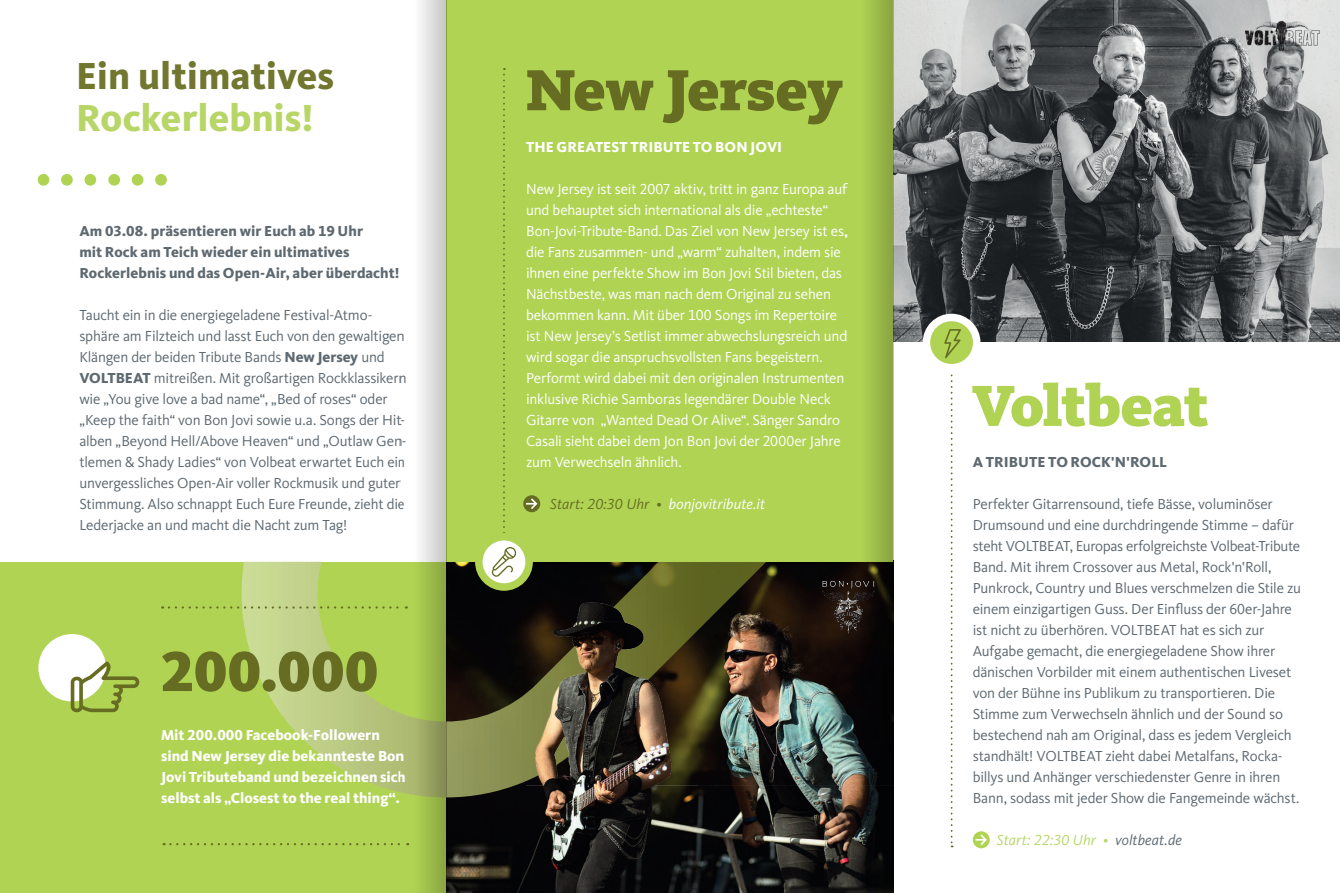
<style>
.page{position:relative;width:1340px;height:893px;background:#fff}
.page>*{position:absolute;margin:0;border:0;box-sizing:border-box;transform-origin:0 0}
.t1{font:900 60px "Kievit Slab Pro";letter-spacing:-.005em;color:#666d22}
.t2{font:900 60px "Kievit Slab Pro";letter-spacing:-.015em;color:#b0d354}
.t3{font:900 58.5px "Kievit OT";color:#666d22}
.t4{font:800 39px/42px "Kievit OT";color:#72772f}
.t5{font:15px/21px "Kievit OT";letter-spacing:-.015em;color:#5d6870}
.t6{font:15px/21px "Kievit OT";letter-spacing:-.015em;color:#fff}
.t7{font:800 15px/21px "Kievit OT";color:#fff}
.t8{font:800 15px/21px "Kievit OT";letter-spacing:.005em;color:#5d6870}
.t9{font:italic 15px "Kievit OT";letter-spacing:.005em;color:#fff}
.t10{font:italic 15px "Kievit OT";letter-spacing:.005em;color:#b8d667}
.s1{color:#b8d667}
.s2{color:#666d22}
.s3{font-weight:800}
.s4{color:#5d6870}
</style>
<div class="page">
<div style="left:0;top:562px;width:446px;height:331px;background:#b0d354"></div>
<img style="left:446px;top:561px;width:80px;height:332px">
<img style="left:893px;top:0;width:446px;height:341px">
<img style="left:1240px;top:17px;width:83px;height:36px">
<svg style="left:241px;top:562px;width:285px;height:250px"></svg>
<div style="left:446px;top:0;width:447px;height:561px;background:#b0d354"></div>
<div style="left:38px;top:174px;width:11px;height:12px;background:#b0d354;border-radius:50%"></div>
<div style="left:61px;top:174px;width:12px;height:12px;background:#b0d354;border-radius:50%"></div>
<div style="left:84px;top:174px;width:12px;height:12px;background:#b0d354;border-radius:50%"></div>
<div style="left:108px;top:174px;width:12px;height:12px;background:#b0d354;border-radius:50%"></div>
<div style="left:132px;top:174px;width:11px;height:12px;background:#b0d354;border-radius:50%"></div>
<div style="left:155px;top:174px;width:12px;height:12px;background:#b0d354;border-radius:50%"></div>
<svg style="left:972px;top:831px;width:17px;height:17px"></svg>
<svg style="left:975px;top:834px;width:12px;height:11px"></svg>
<svg style="left:169px;top:606px;width:231px;height:3px"></svg>
<svg style="left:170px;top:843px;width:230px;height:2px"></svg>
<div style="left:38px;top:634px;width:68px;height:67px;background:#fff;border-radius:50%"></div>
<svg style="left:71px;top:661px;width:68px;height:51px"></svg>
<svg style="left:479px;top:537px;width:50px;height:50px"></svg>
<div style="left:475px;top:533px;width:58px;height:58px;border:8px solid #b0d354;border-radius:50%"></div>
<svg style="left:926px;top:317px;width:50px;height:51px"></svg>
<div style="left:922px;top:314px;width:58px;height:57px;border:8px solid #fff;border-radius:50%"></div>
<svg style="left:492px;top:68px;width:25px;height:509px"></svg>
<div style="left:523px;top:495px;width:17px;height:17px;background:#666d22;border-radius:50%"></div>
<svg style="left:526px;top:498px;width:11px;height:11px"></svg>
<svg style="left:944px;top:329px;width:17px;height:518px"></svg>
<img style="left:526px;top:561px;width:321px;height:332px">
<img style="left:819px;top:581px;width:28px;height:54px">
<svg style="left:400px;top:0;width:46px;height:893px"></svg>
<svg style="left:847px;top:0;width:46px;height:893px"></svg>
<p class="t4" style="left:76px;top:55px;width:259px">Ein ultimatives<br><span class="s1">Rockerlebnis!</span></p>
<p class="t1" style="left:526px;top:52px;width:318px">New Jersey</p>
<p class="t7" style="left:526px;top:136px;width:258px">THE GREATEST TRIBUTE TO BON JOVI</p>
<p class="t6" style="left:526px;top:179px;width:323px">New Jersey ist seit 2007 aktiv, tritt in ganz Europa auf und behauptet sich international als die „echteste“ Bon-Jovi-Tribute-Band. Das Ziel von New Jersey ist es, die Fans zusammen- und „warm“ zuhalten, indem sie ihnen eine perfekte Show im Bon Jovi Stil bieten, das Nächstbeste, was man nach dem Original zu sehen bekommen kann. Mit über 100 Songs im Repertoire ist New Jersey’s Setlist immer abwechslungsreich und wird sogar die anspruchsvollsten Fans begeistern.<br>Performt wird dabei mit den originalen Instrumenten inklusive Richie Samboras legendärer Double Neck Gitarre von „Wanted Dead Or Alive“. Sänger Sandro Casali sieht dabei dem Jon Bon Jovi der 2000er Jahre zum Verwechseln ähnlich.</p>
<p class="t9" style="left:550px;top:495px;width:216px"><span class="s2">Start: 20:30 Uhr •</span> bonjovitribute.it</p>
<p class="t8" style="left:79px;top:220px;width:321px">Am 03.08. präsentieren wir Euch ab 19 Uhr<br>mit Rock am Teich wieder ein ultimatives<br>Rockerlebnis und das Open-Air, aber überdacht!</p>
<p class="t5" style="left:79px;top:305px;width:328px">Taucht ein in die energiegeladene Festival-Atmo&shy;sphäre am Filzteich und lasst Euch von den gewaltigen Klängen der beiden Tribute Bands <span class="s3">New Jersey</span> und <span class="s3">VOLTBEAT</span> mitreißen. Mit großartigen Rockklassikern wie „You give love a bad name“, „Bed of roses“ oder „Keep the faith“ von Bon Jovi sowie u.a. Songs der Hit&shy;alben „Beyond Hell/Above Heaven“ und „Outlaw Gen&shy;tlemen &amp; Shady Ladies“ von Volbeat erwartet Euch ein unvergessliches Open-Air voller Rockmusik und guter Stimmung. Also schnappt Euch Eure Freunde, zieht die Lederjacke an und macht die Nacht zum Tag!</p>
<p class="t3" style="left:161px;top:636px;width:219px">200.000</p>
<p class="t7" style="left:161px;top:724px;width:247px">Mit 200.000 Facebook-Followern sind New Jersey die bekannteste Bon Jovi Tributeband und bezeichnen sich selbst als „Closest to the real thing“.</p>
<p class="t2" style="left:971px;top:367px;width:238px">Voltbeat</p>
<p class="t8" style="left:972px;top:451px;width:196px">A TRIBUTE TO ROCK'N'ROLL</p>
<p class="t5" style="left:972px;top:494px;width:330px">Perfekter Gitarrensound, tiefe Bässe, voluminöser Drumsound und eine durchdringende Stimme – dafür steht VOLTBEAT, Europas erfolgreichste Volbeat-Tribute Band. Mit ihrem Crossover aus Metal, Rock'n'Roll, Punkrock, Country und Blues verschmelzen die Stile zu einem einzigartigen Guss. Der Einfluss der 60er-Jahre ist nicht zu überhören. VOLTBEAT hat es sich zur Aufgabe gemacht, die energiegeladene Show ihrer dänischen Vorbilder mit einem authentischen Liveset von der Bühne ins Publikum zu transportieren. Die Stimme zum Verwechseln ähnlich und der Sound so bestechend nah am Original, dass es jedem Vergleich standhält! VOLTBEAT zieht dabei Metalfans, Rocka&shy;billys und Anhänger verschiedenster Genre in ihren Bann, sodass mit jeder Show die Fangemeinde wächst.</p>
<p class="t10" style="left:996px;top:831px;width:186px">Start: 22:30 Uhr • <span class="s4">voltbeat.de</span></p>
</div>
